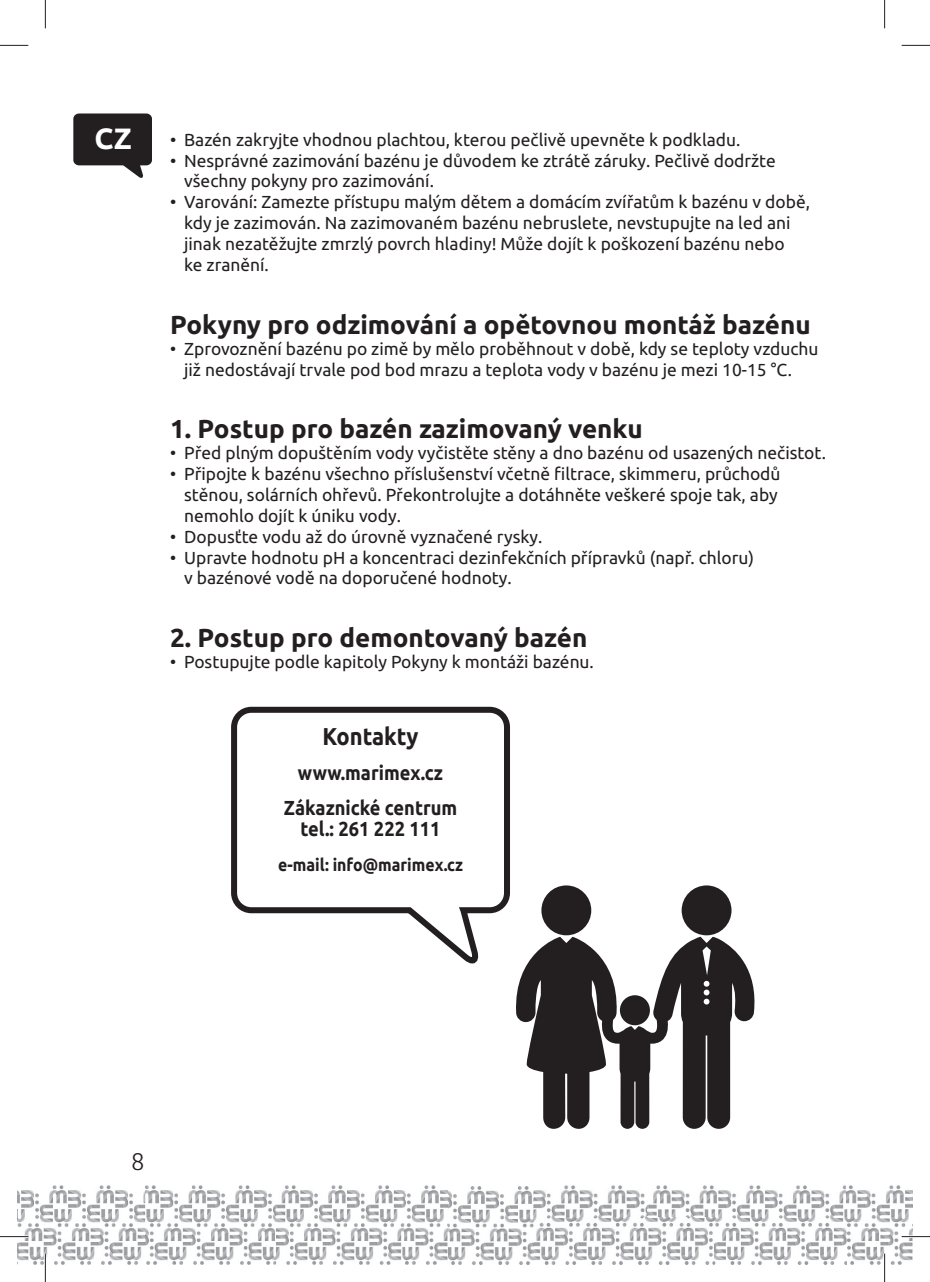
<style>
.page{position:relative;width:930px;height:1282px;background:#fff}
.page>*{position:absolute;margin:0;border:0;box-sizing:border-box;transform-origin:0 0}
.t1{font:700 29.4px "Ubuntu";color:#fff}
.t2{font:700 26px "Ubuntu";color:#231f20}
.t3{font:700 24.4px "Ubuntu";color:#231f20;scale:.9 1}
.t4{font:300 24px "Ubuntu";color:#231f20}
.t5{font:700 20.2px/35.2px "Ubuntu";color:#231f20;text-align:center;scale:.9 1}
.t6{font:700 17.6px "Ubuntu";color:#231f20;scale:.9 1}
.t7{font:17.4px/20.8px "Ubuntu";color:#231f20}
</style>
<div class="page">
<img style="left:17px;top:1185px;width:432px;height:79px">
<img style="left:469px;top:1264px;width:64px;height:1px">
<img style="left:449px;top:1185px;width:464px;height:79px">
<svg style="left:231px;top:706px;width:279px;height:258px"></svg>
<svg style="left:516px;top:885px;width:239px;height:243px"></svg>
<svg style="left:73px;top:113px;width:79px;height:65px"></svg>
<svg style="left:0;top:45px;width:28px;height:1px"></svg>
<svg style="left:45px;top:0;width:1px;height:28px"></svg>
<svg style="left:901px;top:45px;width:29px;height:1px"></svg>
<svg style="left:884px;top:0;width:1px;height:28px"></svg>
<hr style="left:0;top:1235px;width:28px;height:2px;background:#fff">
<svg style="left:0;top:1236px;width:28px;height:1px"></svg>
<hr style="left:44px;top:1253px;width:3px;height:28px;background:#fff">
<svg style="left:45px;top:1253px;width:1px;height:28px"></svg>
<hr style="left:901px;top:1235px;width:29px;height:2px;background:#fff">
<svg style="left:901px;top:1236px;width:29px;height:1px"></svg>
<hr style="left:883px;top:1253px;width:3px;height:28px;background:#fff">
<svg style="left:884px;top:1253px;width:1px;height:28px"></svg>
<h1 class="t1" style="left:94px;top:120px;width:39px">CZ</h1>
<p class="t7" style="left:170px;top:128px;width:572px">• Bazén zakryjte vhodnou plachtou, kterou pečlivě upevněte k podkladu.</p>
<p class="t7" style="left:184px;top:149px;width:593px;text-indent:-14px">• Nesprávné zazimování bazénu je důvodem ke ztrátě záruky. Pečlivě dodržte všechny pokyny pro zazimování.</p>
<p class="t7" style="left:184px;top:191px;width:627px;text-indent:-14px">• Varování: Zamezte přístupu malým dětem a domácím zvířatům k bazénu v době, kdy je zazimován. Na zazimovaném bazénu nebruslete, nevstupujte na led ani jinak nezatěžujte zmrzlý povrch hladiny! Může dojít k poškození bazénu nebo<br>ke zranění.</p>
<h2 class="t2" style="left:170px;top:309px;width:642px">Pokyny pro odzimování a opětovnou montáž bazénu</h2>
<p class="t7" style="left:184px;top:337px;width:636px;text-indent:-14px">• Zprovoznění bazénu po zimě by mělo proběhnout v době, kdy se teploty vzduchu již nedostávají trvale pod bod mrazu a teplota vody v bazénu je mezi 10-15 °C.</p>
<h2 class="t2" style="left:170px;top:413px;width:474px">1. Postup pro bazén zazimovaný venku</h2>
<p class="t7" style="left:170px;top:442px;width:657px">• Před plným dopuštěním vody vyčistěte stěny a dno bazénu od usazených nečistot.</p>
<p class="t7" style="left:184px;top:463px;width:598px;text-indent:-14px">• Připojte k bazénu všechno příslušenství včetně ltrace, skimmeru, průchodů stěnou, solárních ohřevů. Překontrolujte a dotáhněte veškeré spoje tak, aby nemohlo dojít k úniku vody.</p>
<p class="t7" style="left:170px;top:525px;width:374px">• Dopusťte vodu až do úrovně vyznačené rysky.</p>
<p class="t7" style="left:184px;top:546px;width:571px;text-indent:-14px">• Upravte hodnotu pH a koncentraci dezinfekčních přípravků (např. chloru) v bazénové vodě na doporučené hodnoty.</p>
<h2 class="t2" style="left:170px;top:622px;width:419px">2. Postup pro demontovaný bazén</h2>
<p class="t7" style="left:170px;top:650px;width:425px">• Postupujte podle kapitoly Pokyny k montáži bazénu.</p>
<h3 class="t3" style="left:322px;top:721px;width:108px">Kontakty</h3>
<p class="t5" style="left:284px;top:755px;width:194px">www.marimex.cz<br>Zákaznické centrum</p>
<p class="t5" style="left:300px;top:810px;width:157px">tel.: 261 222 111</p>
<p class="t6" style="left:278px;top:853px;width:207px">e-mail: info@marimex.cz</p>
<h3 class="t4" style="left:131px;top:1146px;width:15px">8</h3>
</div>
